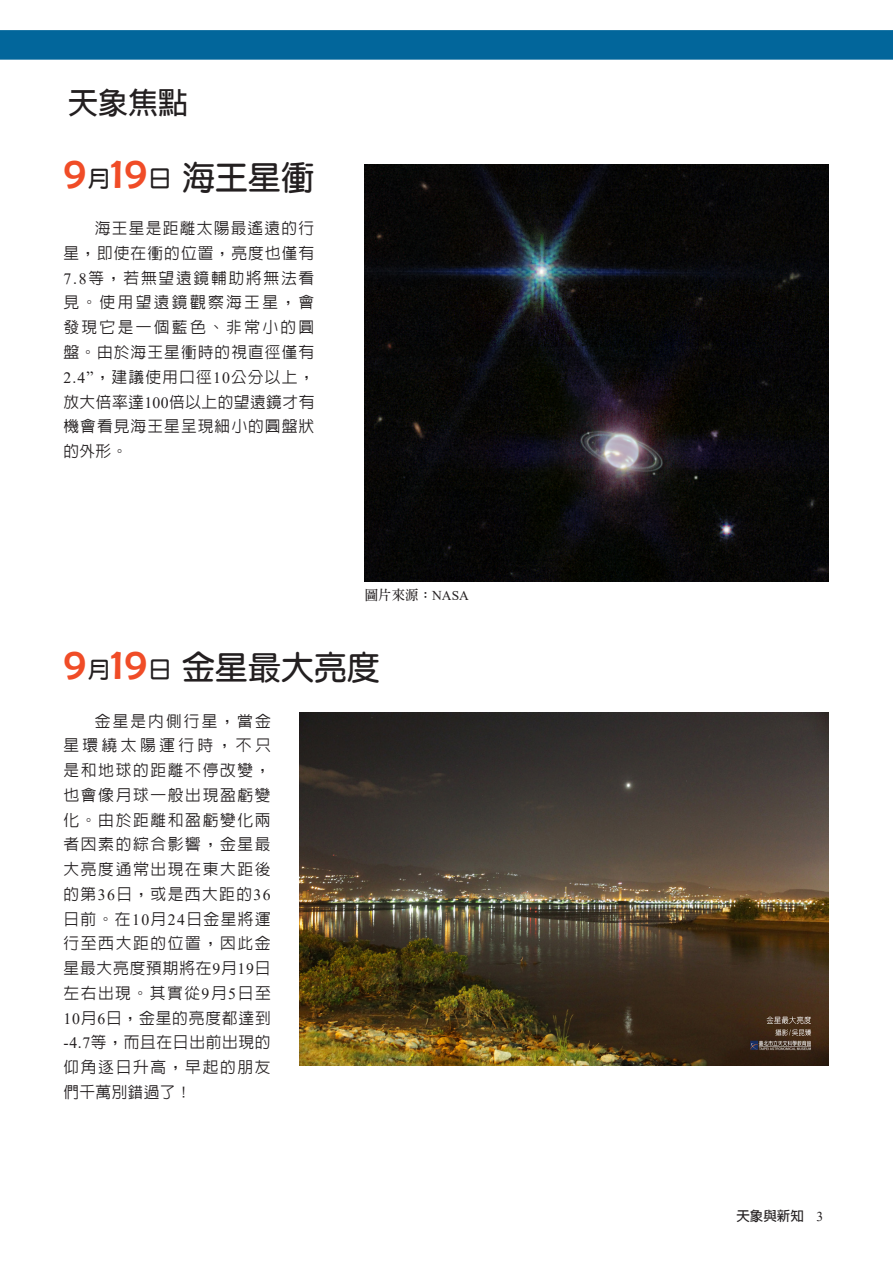
<style>
.page{position:relative;width:893px;height:1263px;background:#fff}
.page>*{position:absolute;margin:0;border:0;box-sizing:border-box;transform-origin:0 0}
.內文{font:700 33px "Yen Round";color:#231f20}
.內文-2{font:700 30px "Lin Gothic";color:#231f20}
.內文-3{font:500 15.75px/24.8px "Lin Gothic";letter-spacing:.065em;color:#231f20;text-align:justify}
.說明文字{font:700 13.5px "Inn Ming";color:#231f20}
.t1{font:700 13.5px "Lin Gothic";color:#231f20}
.s1{font-family:"Berlin Sans FB";font-weight:400;font-size:45px;color:#f04c27}
.s2{font-size:22.5px}
.s3{font-family:"Times New Roman";font-weight:400}
</style>
<div class="page">
<div style="left:0;top:30px;width:893px;height:30px;background:#02669b"></div>
<img style="left:365px;top:164px;width:463px;height:417px">
<img style="left:299px;top:713px;width:529px;height:353px">
<p class="內文-2" style="left:68px;top:87px;width:121px">天象焦點</p>
<p class="內文" style="left:63px;top:160px;width:252px"><span class="s1">9</span><span class="s2">月</span><span class="s1">19</span><span class="s2">日</span> 海王星衝</p>
<p class="內文-3" style="left:63px;top:216px;width:252px;text-indent:32px">海王星是距離太陽最遙遠的行星，即使在衝的位置，亮度也僅有<span class="s3">7.8</span>等，若無望遠鏡輔助將無法看見。使用望遠鏡觀察海王星，會發現它是一個藍色、非常小的圓盤。由於海王星衝時的視直徑僅有<span class="s3">2.4”</span>，建議使用口徑<span class="s3">10</span>公分以上，放大倍率達<span class="s3">100</span>倍以上的望遠鏡才有機會看見海王星呈現細小的圓盤狀的外形。</p>
<p class="說明文字" style="left:365px;top:588px;width:106px">圖片來源：<span class="s3">NASA</span></p>
<p class="內文" style="left:63px;top:651px;width:318px"><span class="s1">9</span><span class="s2">月</span><span class="s1">19</span><span class="s2">日</span> 金星最大亮度</p>
<p class="內文-3" style="left:63px;top:708px;width:209px;text-indent:32px">金星是內側行星，當金星環繞太陽運行時，不只是和地球的距離不停改變，也會像月球一般出現盈虧變化。由於距離和盈虧變化兩者因素的綜合影響，金星最大亮度通常出現在東大距後的第<span class="s3">36</span>日，或是西大距的<span class="s3">36</span>日前。在<span class="s3">10</span>月<span class="s3">24</span>日金星將運行至西大距的位置，因此金星最大亮度預期將在<span class="s3">9</span>月<span class="s3">19</span>日左右出現。其實從<span class="s3">9</span>月<span class="s3">5</span>日至<span class="s3">10</span>月<span class="s3">6</span>日，金星的亮度都達到<span class="s3">-4.7</span>等，而且在日出前出現的仰角逐日升高，早起的朋友們千萬別錯過了！</p>
<p class="t1" style="left:736px;top:1209px;width:88px">天象與新知 <span class="s3">3</span></p>
</div>
